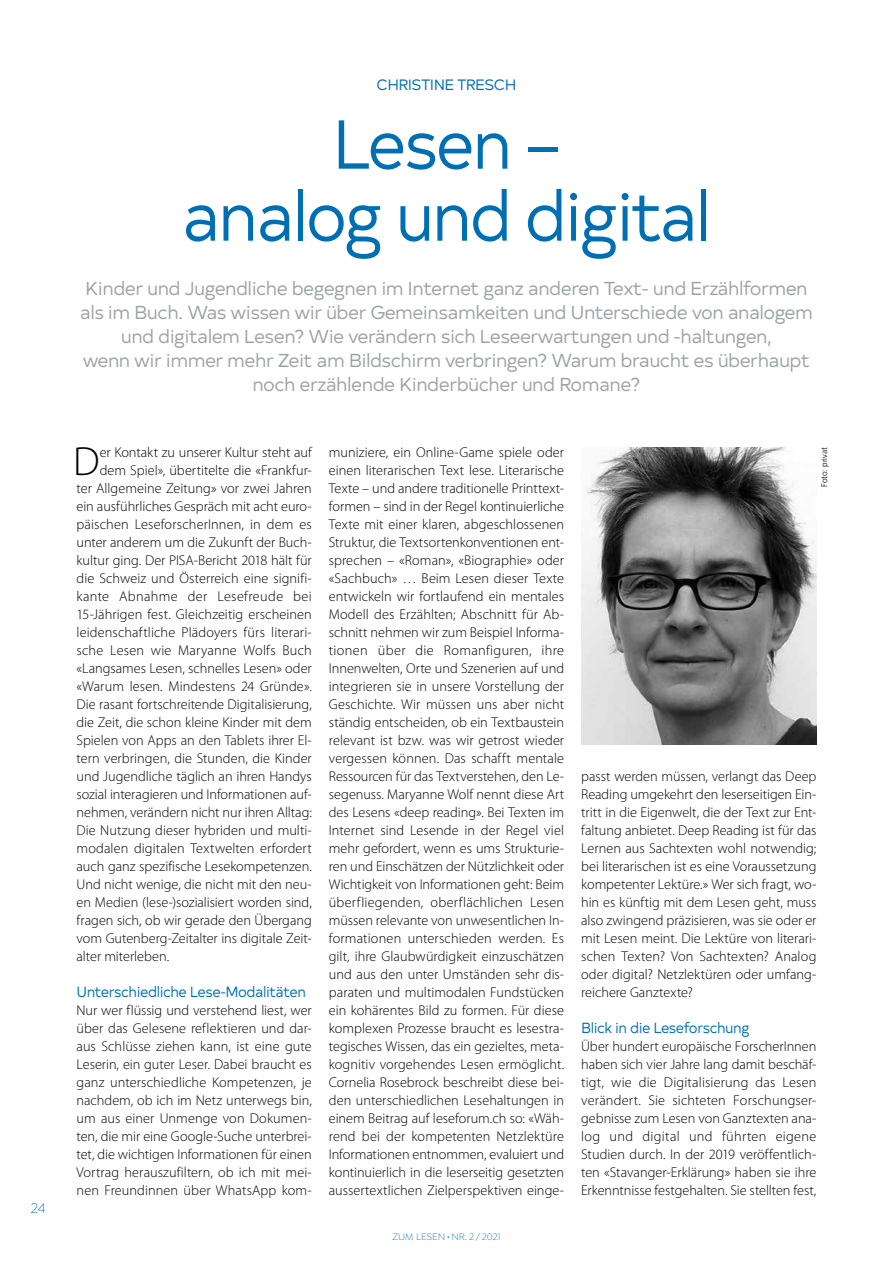
<style>
.page{position:relative;width:893px;height:1263px;background:#fff}
.page>*{position:absolute;margin:0;border:0;box-sizing:border-box;transform-origin:0 0}
.t1{font:69px/72px "Typold Book 500";letter-spacing:-.04em;color:#006eb2;text-align:center;scale:.96 1}
.t2{font:300 40.95px "Myriad Pro";color:#000}
.t3{font:18.75px/24px "Typold Book 500";letter-spacing:-.03em;color:#9ba2a7;text-align:center}
.t4{font:15px "Typold Book 500";letter-spacing:-.04em;color:#006eb2}
.t5{font:300 15px "Isidora";color:#006eb2}
.t6{font:14.7px "Typold Book 500";letter-spacing:-.03em;color:#006eb2;scale:.96 1}
.t7{font:300 14.25px/18px "Myriad Pro";color:#000;text-align:justify}
.t8{font:300 14.25px "Myriad Pro";letter-spacing:.025em;color:#000}
.t9{font:300 10.05px "Isidora";color:#006eb2}
.t10{font:300 8.25px "Frutiger";color:#000}
</style>
<div class="page">
<img style="left:581px;top:447px;width:235px;height:298px">
<p class="t5" style="left:31px;top:1200px;width:16px">24</p>
<p class="t4" style="left:376px;top:73px;width:142px">CHRISTINE TRESCH</p>
<h1 class="t1" style="left:181px;top:103px;width:554px">Lesen –<br>analog und digital</h1>
<p class="t3" style="left:80px;top:275px;width:735px">Kinder und Jugendliche begegnen im Internet ganz anderen Text- und Erzählformen als im Buch. Was wissen wir über Gemeinsamkeiten und Unterschiede von analogem und digitalem Lesen? Wie verändern sich Leseerwartungen und -haltungen,<br>wenn wir immer mehr Zeit am Bildschirm verbringen? Warum braucht es überhaupt noch erzählende Kinderbücher und Romane?</p>
<h2 class="t2" style="left:73px;top:436px;width:28px">D</h2>
<p class="t7" style="left:100px;top:443px;width:214px">er Kontakt zu unserer Kultur steht auf</p>
<p class="t7" style="left:100px;top:461px;width:214px">dem Spiel», übertitelte die «Frankfur-</p>
<p class="t7" style="left:77px;top:479px;width:237px">ter Allgemeine Zeitung» vor zwei Jahren</p>
<p class="t7" style="left:77px;top:497px;width:237px">ein ausführliches Gespräch mit acht euro-</p>
<p class="t7" style="left:77px;top:515px;width:237px">päischen LeseforscherInnen, in dem es</p>
<p class="t7" style="left:77px;top:533px;width:237px">unter anderem um die Zukunft der Buch-</p>
<p class="t7" style="left:77px;top:551px;width:237px">kultur ging. Der PISA-Bericht 2018 hält für</p>
<p class="t7" style="left:77px;top:569px;width:237px">die Schweiz und Österreich eine signifi-</p>
<p class="t8" style="left:77px;top:587px;width:237px">kante Abnahme der Lesefreude bei</p>
<p class="t7" style="left:77px;top:605px;width:237px">15-Jährigen fest. Gleichzeitig erscheinen</p>
<p class="t7" style="left:77px;top:623px;width:237px">leidenschaftliche Plädoyers fürs literari-</p>
<p class="t7" style="left:77px;top:641px;width:237px">sche Lesen wie Maryanne Wolfs Buch</p>
<p class="t7" style="left:77px;top:659px;width:237px">«Langsames Lesen, schnelles Lesen» oder</p>
<p class="t7" style="left:77px;top:677px;width:237px">«Warum lesen. Mindestens 24 Gründe».</p>
<p class="t7" style="left:77px;top:695px;width:237px">Die rasant fortschreitende Digitalisierung,</p>
<p class="t7" style="left:77px;top:713px;width:237px">die Zeit, die schon kleine Kinder mit dem</p>
<p class="t7" style="left:77px;top:731px;width:237px">Spielen von Apps an den Tablets ihrer El-</p>
<p class="t7" style="left:77px;top:749px;width:237px">tern verbringen, die Stunden, die Kinder</p>
<p class="t7" style="left:77px;top:767px;width:237px">und Jugendliche täglich an ihren Handys</p>
<p class="t7" style="left:77px;top:785px;width:237px">sozial interagieren und Informationen auf-</p>
<p class="t7" style="left:77px;top:803px;width:237px">nehmen, verändern nicht nur ihren Alltag:</p>
<p class="t7" style="left:77px;top:821px;width:237px">Die Nutzung dieser hybriden und multi-</p>
<p class="t7" style="left:77px;top:839px;width:237px">modalen digitalen Textwelten erfordert</p>
<p class="t7" style="left:77px;top:857px;width:237px">auch ganz spezifische Lesekompetenzen.</p>
<p class="t7" style="left:77px;top:875px;width:237px">Und nicht wenige, die nicht mit den neu-</p>
<p class="t7" style="left:77px;top:893px;width:237px">en Medien (lese-)sozialisiert worden sind,</p>
<p class="t7" style="left:77px;top:911px;width:237px">fragen sich, ob wir gerade den Übergang</p>
<p class="t7" style="left:77px;top:929px;width:237px">vom Gutenberg-Zeitalter ins digitale Zeit-</p>
<p class="t7" style="left:77px;top:947px;width:94px">alter miterleben.</p>
<p class="t6" style="left:77px;top:980px;width:240px">Unterschiedliche Lese-Modalitäten</p>
<p class="t7" style="left:77px;top:1001px;width:237px">Nur wer flüssig und verstehend liest, wer über das Gelesene reflektieren und dar&shy;aus Schlüsse ziehen kann, ist eine gute Leserin, ein guter Leser. Dabei braucht es ganz unterschiedliche Kompetenzen, je nachdem, ob ich im Netz unterwegs bin, um aus einer Unmenge von Dokumen&shy;ten, die mir eine Google-Suche unterbrei&shy;tet, die wichtigen Informationen für einen Vortrag herauszufiltern, ob ich mit mei&shy;nen Freundinnen über WhatsApp kom-</p>
<p class="t7" style="left:329px;top:443px;width:237px">muniziere, ein Online-Game spiele oder einen literarischen Text lese. Literarische Texte – und andere traditionelle Printtext&shy;formen – sind in der Regel kontinuierliche Texte mit einer klaren, abgeschlossenen Struktur, die Textsortenkonventionen ent&shy;sprechen – «Roman», «Biographie» oder «Sachbuch» … Beim Lesen dieser Texte entwickeln wir fortlaufend ein mentales Modell des Erzählten; Abschnitt für Ab&shy;schnitt nehmen wir zum Beispiel Informa&shy;tionen über die Romanfiguren, ihre Innenwelten, Orte und Szenerien auf und integrieren sie in unsere Vorstellung der Geschichte. Wir müssen uns aber nicht ständig entscheiden, ob ein Textbaustein relevant ist bzw. was wir getrost wieder vergessen können. Das schafft mentale Ressourcen für das Textverstehen, den Le&shy;segenuss. Maryanne Wolf nennt diese Art des Lesens «deep reading». Bei Texten im Internet sind Lesende in der Regel viel mehr gefordert, wenn es ums Strukturie&shy;ren und Einschätzen der Nützlichkeit oder Wichtigkeit von Informationen geht: Beim überfliegenden, oberflächlichen Lesen müssen relevante von unwesentlichen In&shy;formationen unterschieden werden. Es gilt, ihre Glaubwürdigkeit einzuschätzen und aus den unter Umständen sehr dis&shy;paraten und multimodalen Fundstücken ein kohärentes Bild zu formen. Für diese komplexen Prozesse braucht es lesestra&shy;tegisches Wissen, das ein gezieltes, meta&shy;kognitiv vorgehendes Lesen ermöglicht.<br>Cornelia Rosebrock beschreibt diese bei&shy;den unterschiedlichen Lesehaltungen in einem Beitrag auf leseforum.ch so: «Wäh&shy;rend bei der kompetenten Netzlektüre Informationen entnommen, evaluiert und kontinuierlich in die leserseitig gesetzten aussertextlichen Zielperspektiven einge-</p>
<p class="t9" style="left:392px;top:1232px;width:110px">ZUM LESEN•NR. 2 / 2021</p>
<p class="t10" style="left:819px;top:487px;width:41px;rotate:-90deg">Foto: privat</p>
<p class="t7" style="left:581px;top:767px;width:237px">passt werden müssen, verlangt das Deep Reading umgekehrt den leserseitigen Ein&shy;tritt in die Eigenwelt, die der Text zur Ent&shy;faltung anbietet. Deep Reading ist für das Lernen aus Sachtexten wohl notwendig; bei literarischen ist es eine Voraussetzung kompetenter Lektüre.» Wer sich fragt, wo&shy;hin es künftig mit dem Lesen geht, muss also zwingend präzisieren, was sie oder er mit Lesen meint. Die Lektüre von literari&shy;schen Texten? Von Sachtexten? Analog oder digital? Netzlektüren oder umfang&shy;reichere Ganztexte?</p>
<p class="t6" style="left:581px;top:1016px;width:177px">Blick in die Leseforschung</p>
<p class="t7" style="left:581px;top:1037px;width:237px">Über hundert europäische ForscherInnen haben sich vier Jahre lang damit beschäf&shy;tigt, wie die Digitalisierung das Lesen verändert. Sie sichteten Forschungser&shy;gebnisse zum Lesen von Ganztexten ana&shy;log und digital und führten eigene Studien durch. In der 2019 veröffentlich&shy;ten «Stavanger-Erklärung» haben sie ihre Erkenntnisse festgehalten. Sie stellten fest,</p>
</div>
